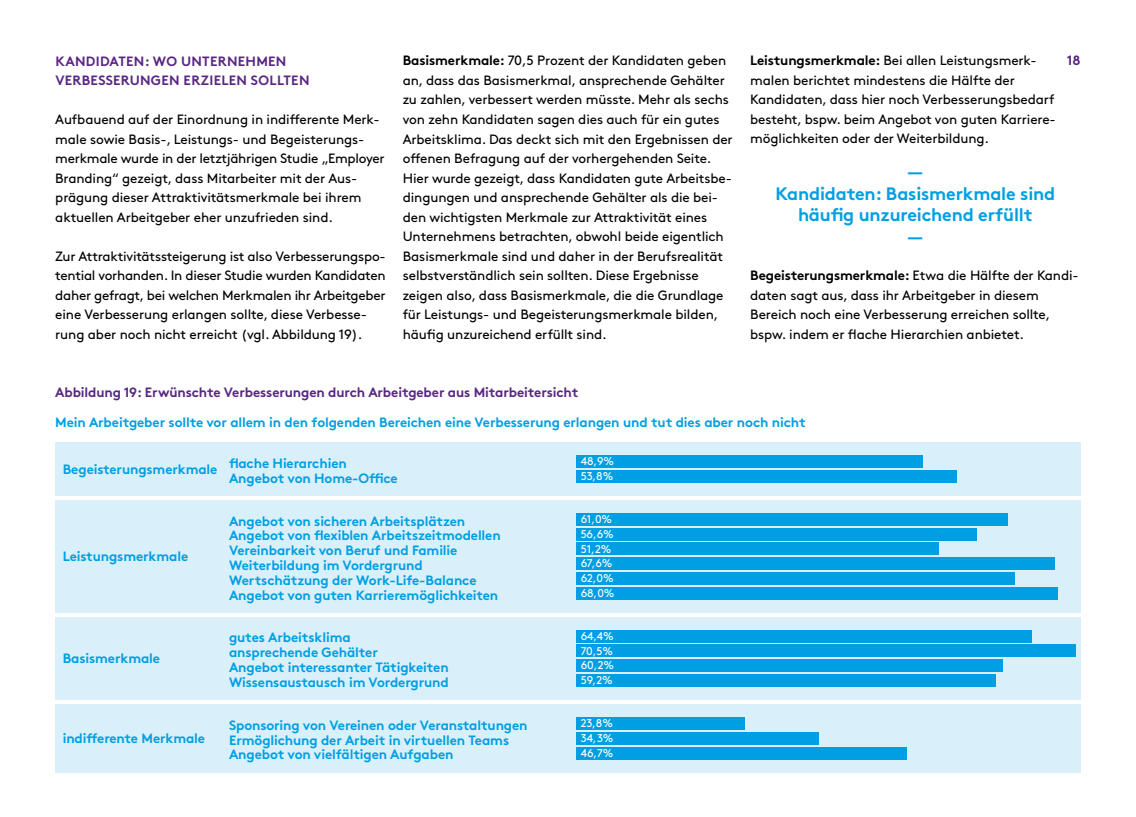
<style>
.page{position:relative;width:1136px;height:817px;background:#fff}
.page>*{position:absolute;margin:0;border:0;box-sizing:border-box;transform-origin:0 0}
.t1{font:700 18px "Brown Std";letter-spacing:-.01em;color:#009fe3}
.t2{font:13.5px "Brown Std";letter-spacing:-.01em;color:#000}
.t3{font:700 13.5px/29.5px "Brown Std";letter-spacing:-.01em;color:#009fe3}
.t4{font:700 13.5px "Brown Std";letter-spacing:.02em;color:#592683}
.t5{font:700 13.5px "Brown Std";letter-spacing:-.01em;color:#000}
.t6{font:11.25px "Brown Std";letter-spacing:-.01em;color:#fff}
.s1{font-weight:700}
.s2{font-weight:400}
.s3{color:#592683}
</style>
<div class="page">
<div style="left:55px;top:616px;width:1025px;height:83px;background:#d9f0fb"></div>
<div style="left:576px;top:629px;width:456px;height:13px;background:#009fe3"></div>
<div style="left:576px;top:644px;width:499px;height:13px;background:#009fe3"></div>
<div style="left:576px;top:659px;width:426px;height:13px;background:#009fe3"></div>
<div style="left:576px;top:674px;width:419px;height:13px;background:#009fe3"></div>
<div style="left:55px;top:442px;width:1025px;height:53px;background:#d9f0fb"></div>
<div style="left:576px;top:455px;width:346px;height:13px;background:#009fe3"></div>
<div style="left:576px;top:470px;width:381px;height:12px;background:#009fe3"></div>
<div style="left:55px;top:704px;width:1025px;height:68px;background:#d9f0fb"></div>
<div style="left:576px;top:716px;width:169px;height:13px;background:#009fe3"></div>
<div style="left:576px;top:731px;width:243px;height:13px;background:#009fe3"></div>
<div style="left:576px;top:746px;width:331px;height:13px;background:#009fe3"></div>
<div style="left:55px;top:500px;width:1025px;height:112px;background:#d9f0fb"></div>
<div style="left:576px;top:512px;width:432px;height:13px;background:#009fe3"></div>
<div style="left:576px;top:527px;width:401px;height:13px;background:#009fe3"></div>
<div style="left:576px;top:542px;width:362px;height:13px;background:#009fe3"></div>
<div style="left:576px;top:557px;width:478px;height:13px;background:#009fe3"></div>
<div style="left:576px;top:572px;width:439px;height:13px;background:#009fe3"></div>
<div style="left:576px;top:587px;width:481px;height:12px;background:#009fe3"></div>
<p class="t4" style="left:55px;top:53px;width:232px">KANDIDATEN: WO UNTERNEHMEN</p>
<p class="t2" style="left:403px;top:53px;width:325px"><span class="s1">Basismerkmale:</span> 70,5 Prozent der Kandidaten geben</p>
<p class="t2" style="left:750px;top:53px;width:288px"><span class="s1">Leistungsmerkmale:</span> Bei allen Leistungsmerk-</p>
<p class="t4" style="left:1066px;top:52px;width:15px">18</p>
<p class="t4" style="left:55px;top:72px;width:256px">VERBESSERUNGEN ERZIELEN SOLLTEN</p>
<p class="t2" style="left:403px;top:72px;width:323px">an, dass das Basismerkmal, ansprechende Gehälter</p>
<p class="t2" style="left:750px;top:72px;width:266px">malen berichtet mindestens die Hälfte der</p>
<p class="t2" style="left:403px;top:92px;width:327px">zu zahlen, verbessert werden müsste. Mehr als sechs</p>
<p class="t2" style="left:750px;top:92px;width:306px">Kandidaten, dass hier noch Verbesserungsbedarf</p>
<p class="t2" style="left:55px;top:111px;width:326px">Aufbauend auf der Einordnung in indifferente Merk-</p>
<p class="t2" style="left:403px;top:111px;width:318px">von zehn Kandidaten sagen dies auch für ein gutes</p>
<p class="t2" style="left:750px;top:111px;width:307px">besteht, bspw. beim Angebot von guten Karriere-</p>
<p class="t2" style="left:55px;top:131px;width:310px">male sowie Basis-, Leistungs- und Begeisterungs-</p>
<p class="t2" style="left:403px;top:131px;width:331px">Arbeitsklima. Das deckt sich mit den Ergebnissen der</p>
<p class="t2" style="left:750px;top:131px;width:240px">möglichkeiten oder der Weiterbildung.</p>
<p class="t2" style="left:55px;top:150px;width:331px">merkmale wurde in der letztjährigen Studie „Employer</p>
<p class="t2" style="left:403px;top:150px;width:310px">offenen Befragung auf der vorhergehenden Seite.</p>
<p class="t2" style="left:55px;top:170px;width:303px">Branding“ gezeigt, dass Mitarbeiter mit der Aus-</p>
<p class="t2" style="left:403px;top:170px;width:331px">Hier wurde gezeigt, dass Kandidaten gute Arbeitsbe-</p>
<p class="t1" style="left:907px;top:161px;width:16px">—</p>
<p class="t2" style="left:55px;top:189px;width:307px">prägung dieser Attraktivitätsmerkmale bei ihrem</p>
<p class="t2" style="left:403px;top:189px;width:317px">dingungen und ansprechende Gehälter als die bei-</p>
<p class="t1" style="left:775px;top:182px;width:281px">Kandidaten: Basismerkmale sind</p>
<p class="t2" style="left:55px;top:209px;width:279px">aktuellen Arbeitgeber eher unzufrieden sind.</p>
<p class="t2" style="left:403px;top:209px;width:306px">den wichtigsten Merkmale zur Attraktivität eines</p>
<p class="t1" style="left:797px;top:204px;width:236px">häufig unzureichend erfüllt</p>
<p class="t2" style="left:403px;top:228px;width:322px">Unternehmens betrachten, obwohl beide eigentlich</p>
<p class="t1" style="left:907px;top:225px;width:16px">—</p>
<p class="t2" style="left:55px;top:248px;width:332px">Zur Attraktivitätssteigerung ist also Verbesserungspo-</p>
<p class="t2" style="left:403px;top:248px;width:322px">Basismerkmale sind und daher in der Berufsrealität</p>
<p class="t2" style="left:55px;top:267px;width:332px">tential vorhanden. In dieser Studie wurden Kandidaten</p>
<p class="t2" style="left:403px;top:267px;width:297px">selbstverständlich sein sollten. Diese Ergebnisse</p>
<p class="t5" style="left:750px;top:267px;width:330px">Begeisterungsmerkmale: <span class="s2">Etwa die Hälfte der Kandi-</span></p>
<p class="t2" style="left:55px;top:287px;width:332px">daher gefragt, bei welchen Merkmalen ihr Arbeitgeber</p>
<p class="t2" style="left:403px;top:287px;width:322px">zeigen also, dass Basismerkmale, die die Grundlage</p>
<p class="t2" style="left:750px;top:287px;width:290px">daten sagt aus, dass ihr Arbeitgeber in diesem</p>
<p class="t2" style="left:55px;top:306px;width:313px">eine Verbesserung erlangen sollte, diese Verbesse-</p>
<p class="t2" style="left:403px;top:306px;width:317px">für Leistungs- und Begeisterungsmerkmale bilden,</p>
<p class="t2" style="left:750px;top:306px;width:301px">Bereich noch eine Verbesserung erreichen sollte,</p>
<p class="t2" style="left:55px;top:326px;width:308px">rung aber noch nicht erreicht (vgl. Abbildung 19).</p>
<p class="t2" style="left:403px;top:326px;width:205px">häufig unzureichend erfüllt sind.</p>
<p class="t2" style="left:750px;top:326px;width:275px">bspw. indem er flache Hierarchien anbietet.</p>
<p class="t3" style="left:55px;top:377px;width:752px"><span class="s3">Abbildung 19: Erwünschte Verbesserungen durch Arbeitgeber aus Mitarbeitersicht<br></span>Mein Arbeitgeber sollte vor allem in den folgenden Bereichen eine Verbesserung erlangen und tut dies aber noch nicht</p>
<p class="t6" style="left:580px;top:454px;width:35px">48,9%</p>
<p class="t3" style="left:229px;top:448px;width:119px">flache Hierarchien</p>
<p class="t3" style="left:63px;top:454px;width:156px">Begeisterungsmerkmale</p>
<p class="t6" style="left:580px;top:469px;width:34px">53,8%</p>
<p class="t3" style="left:229px;top:463px;width:170px">Angebot von Home-Office</p>
<p class="t3" style="left:63px;top:541px;width:127px">Leistungsmerkmale</p>
<p class="t3" style="left:63px;top:643px;width:99px">Basismerkmale</p>
<p class="t3" style="left:63px;top:723px;width:144px">indifferente Merkmale</p>
<p class="t3" style="left:229px;top:506px;width:238px">Angebot von sicheren Arbeitsplätzen</p>
<p class="t3" style="left:229px;top:535px;width:230px">Vereinbarkeit von Beruf und Familie</p>
<p class="t3" style="left:229px;top:520px;width:273px">Angebot von flexiblen Arbeitszeitmodellen</p>
<p class="t3" style="left:229px;top:550px;width:195px">Weiterbildung im Vordergrund</p>
<p class="t3" style="left:229px;top:565px;width:249px">Wertschätzung der Work-Life-Balance</p>
<p class="t3" style="left:229px;top:580px;width:271px">Angebot von guten Karrieremöglichkeiten</p>
<p class="t3" style="left:229px;top:622px;width:123px">gutes Arbeitsklima</p>
<p class="t3" style="left:229px;top:637px;width:150px">ansprechende Gehälter</p>
<p class="t3" style="left:229px;top:652px;width:221px">Angebot interessanter Tätigkeiten</p>
<p class="t3" style="left:229px;top:667px;width:221px">Wissensaustausch im Vordergrund</p>
<p class="t3" style="left:229px;top:710px;width:300px">Sponsoring von Vereinen oder Veranstaltungen</p>
<p class="t3" style="left:229px;top:724px;width:282px">Ermöglichung der Arbeit in virtuellen Teams</p>
<p class="t3" style="left:229px;top:739px;width:226px">Angebot von vielfältigen Aufgaben</p>
<p class="t6" style="left:580px;top:512px;width:33px">61,0%</p>
<p class="t6" style="left:580px;top:542px;width:32px">51,2%</p>
<p class="t6" style="left:580px;top:527px;width:35px">56,6%</p>
<p class="t6" style="left:580px;top:557px;width:33px">67,6%</p>
<p class="t6" style="left:580px;top:571px;width:34px">62,0%</p>
<p class="t6" style="left:580px;top:586px;width:35px">68,0%</p>
<p class="t6" style="left:580px;top:629px;width:35px">64,4%</p>
<p class="t6" style="left:580px;top:644px;width:34px">70,5%</p>
<p class="t6" style="left:580px;top:659px;width:35px">60,2%</p>
<p class="t6" style="left:580px;top:673px;width:34px">59,2%</p>
<p class="t6" style="left:580px;top:716px;width:34px">23,8%</p>
<p class="t6" style="left:580px;top:731px;width:34px">34,3%</p>
<p class="t6" style="left:580px;top:746px;width:34px">46,7%</p>
</div>
